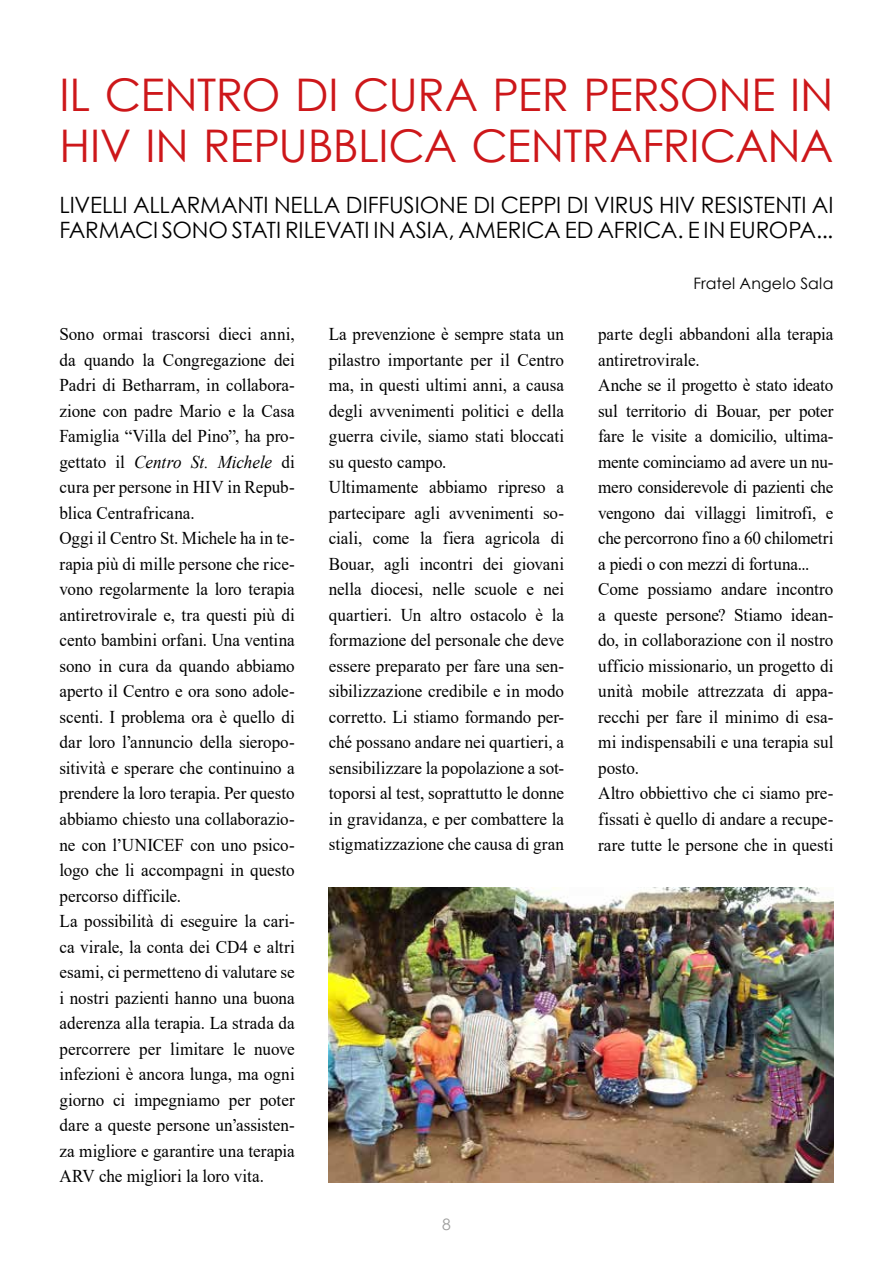
<style>
.page{position:relative;width:893px;height:1263px;background:#fff}
.page>*{position:absolute;margin:0;border:0;box-sizing:border-box;transform-origin:0 0}
.t1{font:45px/51px "Century Gothic";letter-spacing:-.015em;color:#cd171a}
.t2{font:22.5px "Century Gothic";letter-spacing:-.005em;color:#000}
.t3{font:18px/25.5px "Times New Roman";color:#000;scale:.95 1}
.t4{font:15.75px "Century Gothic";letter-spacing:.01em;color:#000}
.t5{font:15.75px "Century Gothic";color:#9d9d9c}
.s1{font-style:italic}
</style>
<div class="page">
<img style="left:329px;top:887px;width:504px;height:295px">
<h1 class="t1" style="left:60px;top:68px;width:775px">IL CENTRO DI CURA PER PERSONE IN<br>HIV IN REPUBBLICA CENTRAFRICANA</h1>
<p class="t2" style="left:60px;top:189px;width:21px">LIVELLI</p>
<p class="t2" style="left:133px;top:189px;width:15px">ALLARMANTI</p>
<p class="t2" style="left:274px;top:189px;width:14px">NELLA</p>
<p class="t2" style="left:346px;top:189px;width:13px">DIFFUSIONE</p>
<p class="t2" style="left:473px;top:189px;width:40px">DI CEPPI</p>
<p class="t2" style="left:567px;top:189px;width:40px">DI VIRUS</p>
<p class="t2" style="left:659px;top:189px;width:53px">HIV RESISTENTI</p>
<p class="t2" style="left:812px;top:189px;width:11px">AI</p>
<p class="t2" style="left:60px;top:214px;width:15px">FARMACI</p>
<p class="t2" style="left:162px;top:214px;width:18px">SONO</p>
<p class="t2" style="left:232px;top:214px;width:11px">STATI</p>
<p class="t2" style="left:285px;top:214px;width:12px">RILEVATI</p>
<p class="t2" style="left:373px;top:214px;width:117px">IN ASIA, AMERICA</p>
<p class="t2" style="left:565px;top:214px;width:63px">ED AFRICA</p>
<p class="t2" style="left:678px;top:214px;width:79px">. E IN EUROPA</p>
<p class="t2" style="left:816px;top:214px;width:19px">...</p>
<p class="t4" style="left:693px;top:272px;width:142px">FRATEL ANGELO SALA</p>
<p class="t3" style="left:60px;top:321px;width:249px">Sono ormai trascorsi dieci anni, da quando la Congregazione dei<br>Padri di Betharram, in collabora&shy;zione con padre Mario e la Casa<br>Famiglia “Villa del Pino”, ha pro&shy;gettato il <span class="s1">Centro St. Michele</span> di cura per persone in HIV in Repub&shy;blica Centrafricana.<br>Oggi il Centro St. Michele ha in te&shy;rapia più di mille persone che rice&shy;vono regolarmente la loro terapia antiretrovirale e, tra questi più di cento bambini orfani. Una ventina sono in cura da quando abbiamo aperto il Centro e ora sono adole&shy;scenti. I problema ora è quello di dar loro l’annuncio della sieropo&shy;sitività e sperare che continuino a prendere la loro terapia. Per questo abbiamo chiesto una collaborazio&shy;ne con l’UNICEF con uno psico&shy;logo che li accompagni in questo percorso difficile.<br>La possibilità di eseguire la cari&shy;ca virale, la conta dei CD4 e altri esami, ci permetteno di valutare se i nostri pazienti hanno una buona aderenza alla terapia. La strada da percorrere per limitare le nuove infezioni è ancora lunga, ma ogni giorno ci impegniamo per poter dare a queste persone un’assisten&shy;za migliore e garantire una terapia<br>ARV che migliori la loro vita.</p>
<p class="t3" style="left:329px;top:321px;width:249px">La prevenzione è sempre stata un pilastro importante per il Centro ma, in questi ultimi anni, a causa degli avvenimenti politici e della guerra civile, siamo stati bloccati su questo campo.<br>Ultimamente abbiamo ripreso a partecipare agli avvenimenti so&shy;ciali, come la fiera agricola di Bouar, agli incontri dei giovani nella diocesi, nelle scuole e nei quartieri. Un altro ostacolo è la formazione del personale che deve essere preparato per fare una sen&shy;sibilizzazione credibile e in modo corretto. Li stiamo formando per&shy;ché possano andare nei quartieri, a sensibilizzare la popolazione a sot&shy;toporsi al test, soprattutto le donne in gravidanza, e per combattere la stigmatizzazione che causa di gran</p>
<p class="t3" style="left:598px;top:321px;width:249px">parte degli abbandoni alla terapia antiretrovirale.<br>Anche se il progetto è stato ideato sul territorio di Bouar, per poter fare le visite a domicilio, ultima&shy;mente cominciamo ad avere un nu&shy;mero considerevole di pazienti che vengono dai villaggi limitrofi, e che percorrono fino a 60 chilometri a piedi o con mezzi di fortuna...<br>Come possiamo andare incontro a queste persone? Stiamo idean&shy;do, in collaborazione con il nostro ufficio missionario, un progetto di unità mobile attrezzata di appa&shy;recchi per fare il minimo di esa&shy;mi indispensabili e una terapia sul posto.<br>Altro obbiettivo che ci siamo pre&shy;fissati è quello di andare a recupe&shy;rare tutte le persone che in questi</p>
<p class="t5" style="left:442px;top:1213px;width:10px">8</p>
</div>
